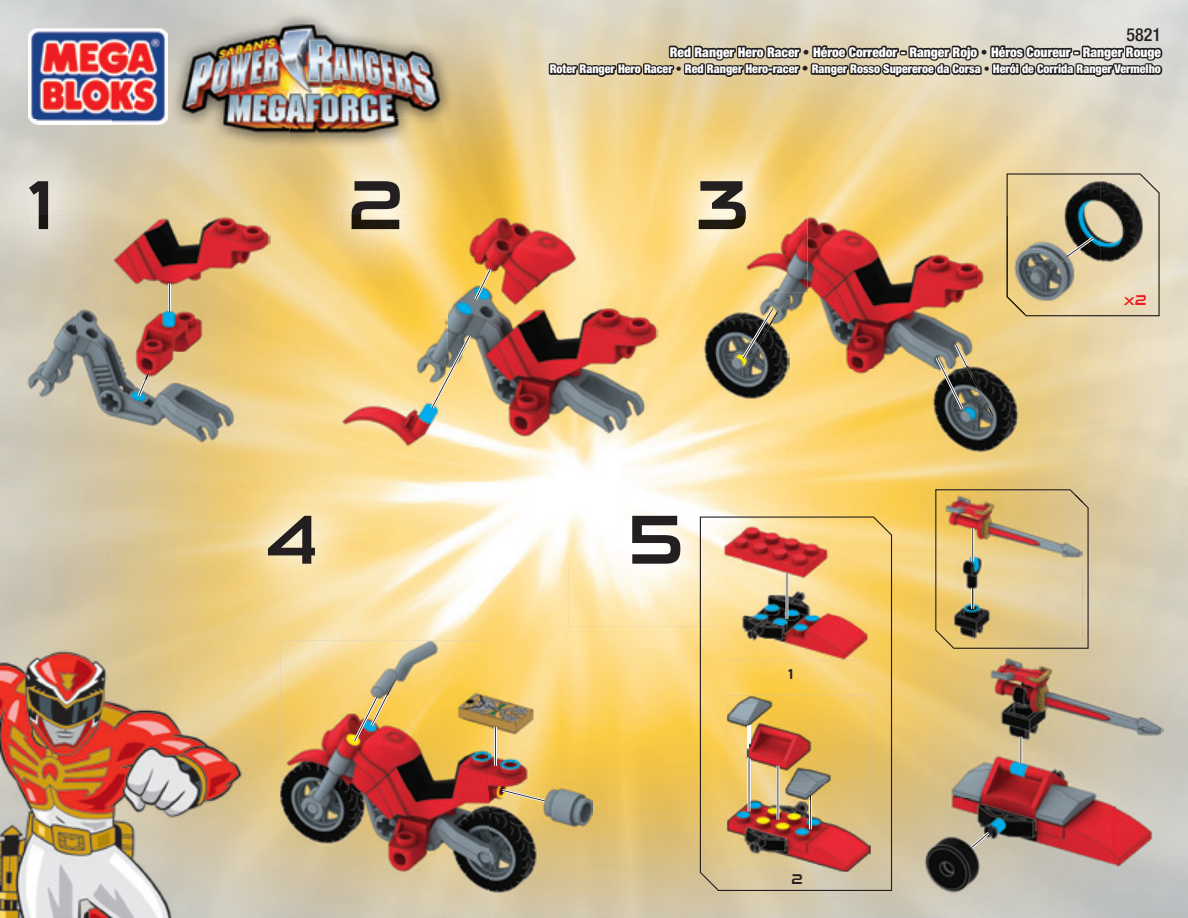
<style>
.page{position:relative;width:1188px;height:918px;background:#fff}
.page>*{position:absolute;margin:0;border:0;box-sizing:border-box;transform-origin:0 0}
.t1{font:69.6px "Sui Generis Rg";color:#231f20}
.t2{font:500 condensed 18px "Helvetica Neue";color:#231f20}
.t3{font:15px "Sui Generis Rg";color:#ee1d23}
.t4{font:14.25px "Sui Generis Rg";color:#231f20}
.t5{font:900 condensed 13.5px "Helvetica Neue";color:#fff}
.t6{font:900 condensed 12px "Helvetica Neue";color:#fff}
.s1{color:#231f20}
.s2{font-size:13.5px;color:#231f20}
</style>
<div class="page">
<img style="left:0;top:0;width:1188px;height:567px">
<img style="left:0;top:567px;width:1188px;height:351px">
<img style="left:28px;top:28px;width:140px;height:97px">
<svg style="left:547px;top:39px;width:255px;height:49px;background:#a89c80"></svg>
<svg style="left:809px;top:39px;width:355px;height:76px;background:#b2a892"></svg>
<img style="left:569px;top:453px;width:173px;height:174px">
<img style="left:0;top:120px;width:112px;height:171px">
<img style="left:28px;top:120px;width:84px;height:5px">
<img style="left:29px;top:181px;width:19px;height:34px">
<img style="left:289px;top:118px;width:173px;height:175px">
<img style="left:352px;top:181px;width:48px;height:35px">
<img style="left:207px;top:455px;width:170px;height:170px">
<img style="left:637px;top:118px;width:170px;height:174px">
<img style="left:699px;top:181px;width:47px;height:35px">
<svg style="left:700px;top:517px;width:192px;height:374px;background:#ddc075"></svg>
<img style="left:76px;top:215px;width:195px;height:228px">
<img style="left:27px;top:291px;width:49px;height:152px">
<img style="left:27px;top:215px;width:85px;height:76px">
<img style="left:29px;top:215px;width:19px;height:14px">
<svg style="left:168px;top:283px;width:3px;height:29px"></svg>
<svg style="left:136px;top:370px;width:15px;height:29px"></svg>
<img style="left:447px;top:216px;width:211px;height:231px">
<img style="left:341px;top:293px;width:106px;height:154px">
<img style="left:341px;top:216px;width:121px;height:77px">
<img style="left:352px;top:216px;width:48px;height:13px">
<img style="left:637px;top:216px;width:21px;height:76px">
<svg style="left:473px;top:266px;width:20px;height:37px"></svg>
<svg style="left:429px;top:333px;width:44px;height:78px;background:#c6b786"></svg>
<svg style="left:1007px;top:173px;width:153px;height:143px;background:#b1a88c"></svg>
<img style="left:790px;top:216px;width:235px;height:255px">
<img style="left:696px;top:292px;width:94px;height:179px">
<img style="left:696px;top:453px;width:46px;height:18px">
<img style="left:696px;top:216px;width:111px;height:76px">
<img style="left:699px;top:216px;width:47px;height:13px">
<img style="left:1007px;top:216px;width:18px;height:99px">
<img style="left:1015px;top:216px;width:10px;height:86px">
<svg style="left:740px;top:298px;width:46px;height:69px;background:#6d6954"></svg>
<svg style="left:934px;top:341px;width:60px;height:76px;background:#72705e"></svg>
<img style="left:280px;top:641px;width:313px;height:251px">
<img style="left:352px;top:677px;width:45px;height:67px">
<hr style="left:494px;top:727px;width:3px;height:39px;background:#231f20">
<hr style="left:494px;top:727px;width:1px;height:39px;background:#fff">
<hr style="left:496px;top:727px;width:1px;height:39px;background:#fff">
<svg style="left:500px;top:788px;width:48px;height:16px"></svg>
<img style="left:924px;top:657px;width:239px;height:236px">
<svg style="left:1020px;top:737px;width:3px;height:27px"></svg>
<svg style="left:969px;top:830px;width:23px;height:21px"></svg>
<img style="left:727px;top:696px;width:144px;height:176px">
<img style="left:809px;top:791px;width:3px;height:9px">
<img style="left:748px;top:725px;width:3px;height:34px">
<hr style="left:777px;top:766px;width:2px;height:54px;background:#231f20">
<hr style="left:777px;top:766px;width:1px;height:54px;background:#fff">
<hr style="left:779px;top:766px;width:1px;height:54px;background:#fff">
<hr style="left:748px;top:759px;width:2px;height:53px;background:#231f20">
<hr style="left:748px;top:759px;width:1px;height:53px;background:#fff">
<hr style="left:750px;top:759px;width:1px;height:53px;background:#fff">
<svg style="left:809px;top:800px;width:3px;height:29px"></svg>
<img style="left:742px;top:526px;width:126px;height:90px">
<img style="left:724px;top:616px;width:144px;height:45px">
<img style="left:724px;top:526px;width:18px;height:101px">
<hr style="left:786px;top:573px;width:2px;height:46px;background:#231f20">
<hr style="left:786px;top:573px;width:1px;height:46px;background:#fff">
<hr style="left:788px;top:573px;width:1px;height:46px;background:#fff">
<svg style="left:935px;top:489px;width:154px;height:160px;background:#cfb47f"></svg>
<h1 class="t1" style="left:28px;top:164px;width:26px">1</h1>
<h1 class="t1" style="left:348px;top:164px;width:57px">2</h1>
<h1 class="t1" style="left:266px;top:499px;width:52px">4</h1>
<h2 class="t2" style="left:1126px;top:23px;width:36px">5821</h2>
<p class="t5" style="left:670px;top:44px;width:493px">Red Ranger Hero Racer <span class="s1">•</span> Héroe Corredor - Ranger Rojo <span class="s1">•</span> Héros Coureur - Ranger Rouge</p>
<p class="t6" style="left:550px;top:62px;width:613px">Roter Ranger Hero Racer <span class="s1">•</span> Red Ranger Hero-racer <span class="s2">•</span> Ranger Rosso Supereroe da Corsa <span class="s1">•</span> Herói de Corrida Ranger Vermelho</p>
<h1 class="t1" style="left:696px;top:164px;width:55px">3</h1>
<h1 class="t1" style="left:629px;top:499px;width:56px">5</h1>
<p class="t4" style="left:788px;top:665px;width:6px">1</p>
<p class="t4" style="left:791px;top:871px;width:13px">2</p>
<p class="t3" style="left:1124px;top:291px;width:24px">x2</p>
</div>
